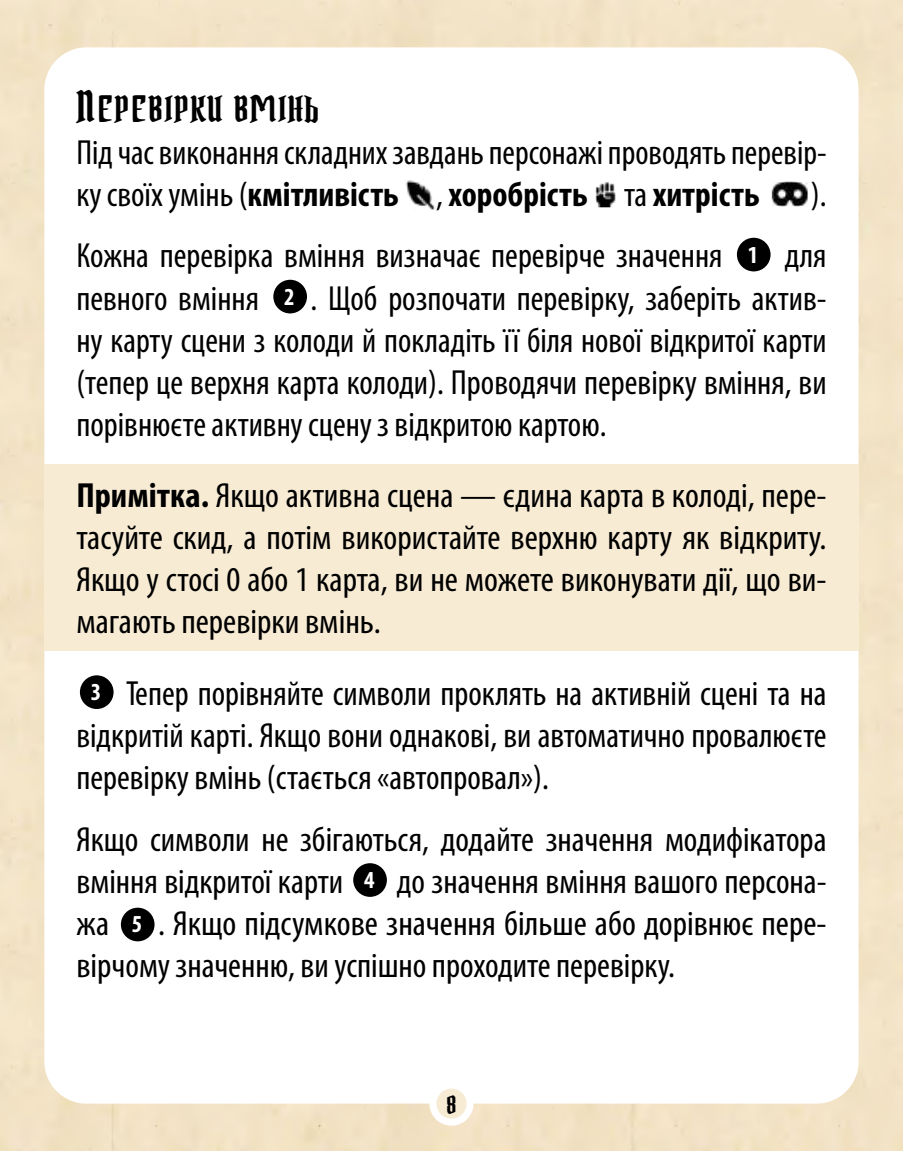
<style>
.page{position:relative;width:903px;height:1151px;background:#f2e3c6}
.page>*{position:absolute;margin:0;border:0;box-sizing:border-box;transform-origin:0 0}
.t1{font:condensed 35px/42px "Myriad Pro";color:#000;text-align:justify}
.t2{font:35px "Pirata One UA";letter-spacing:.05em;color:#000}
.t3{font:24.5px "Pirata One UA";color:#000}
.s1{font-size:42px}
.s2{font-weight:700}
.s3{font-weight:700;font-size:24.5px;color:#fff}
</style>
<div class="page">
<div style="left:44px;top:47px;width:814px;height:1056px;background:#fff;border-radius:42px"></div>
<div style="left:44px;top:464px;width:814px;height:186px;background:#f7ebd4"></div>
<svg style="left:433px;top:1085px;width:37px;height:37px"></svg>
<div style="left:429px;top:1081px;width:45px;height:45px;border:7px solid #fff;border-radius:50%"></div>
<img style="left:405px;top:180px;width:30px;height:30px">
<img style="left:595px;top:182px;width:21px;height:26px">
<img style="left:771px;top:181px;width:37px;height:26px">
<div style="left:735px;top:236px;width:37px;height:37px;background:#000;border-radius:50%"></div>
<div style="left:733px;top:234px;width:41px;height:41px;border:4px solid #fff;border-radius:50%"></div>
<div style="left:272px;top:278px;width:37px;height:37px;background:#000;border-radius:50%"></div>
<div style="left:270px;top:276px;width:40px;height:41px;border:4px solid #fff;border-radius:50%"></div>
<div style="left:78px;top:674px;width:37px;height:37px;background:#000;border-radius:50%"></div>
<div style="left:76px;top:672px;width:41px;height:40px;border:4px solid #fff;border-radius:50%"></div>
<div style="left:351px;top:861px;width:38px;height:38px;background:#000;border-radius:50%"></div>
<div style="left:350px;top:860px;width:40px;height:40px;border:4px solid #fff;border-radius:50%"></div>
<div style="left:119px;top:906px;width:37px;height:37px;background:#000;border-radius:50%"></div>
<div style="left:117px;top:904px;width:41px;height:41px;border:4px solid #fff;border-radius:50%"></div>
<p class="t2" style="left:76px;top:86px;width:244px"><span class="s1">П</span>ЕРЕВІРКИ ВМІНЬ</p>
<p class="t1" style="left:76px;top:132px;width:752px">Під час виконання складних завдань персонажі проводять перевір&shy;ку своїх умінь (<span class="s2">кмітливість</span> , <span class="s2">хоробрість</span> та <span class="s2">хитрість</span></p>
<p class="t1" style="left:76px;top:164px;width:752px;line-height:61.9px;text-align:right">).<br>Кожна перевірка вміння визначає перевірче значення <span class="s3">1</span> для</p>
<p class="t1" style="left:76px;top:278px;width:752px">певного вміння <span class="s3">2</span> . Щоб розпочати перевірку, заберіть актив&shy;ну карту сцени з колоди й покладіть її біля нової відкритої карти (тепер це верхня карта колоди). Проводячи перевірку вміння, ви порівнюєте активну сцену з відкритою картою.</p>
<p class="t1" style="left:76px;top:475px;width:752px"><span class="s2">Примітка.</span> Якщо активна сцена — єдина карта в колоді, пере&shy;тасуйте скид, а потім використайте верхню карту як відкриту.<br>Якщо у стосі 0 або 1 карта, ви не можете виконувати дії, що ви&shy;магають перевірки вмінь.</p>
<p class="t1" style="left:76px;top:673px;width:752px;text-indent:14px"><span class="s3">3</span> Тепер порівняйте символи проклять на активній сцені та на відкритій карті. Якщо вони однакові, ви автоматично провалюєте перевірку вмінь (стається «автопровал»).</p>
<p class="t1" style="left:76px;top:819px;width:752px">Якщо символи не збігаються, додайте значення модифікатора вміння відкритої карти <span class="s3">4</span> до значення вміння вашого персона&shy;жа <span class="s3">5</span> . Якщо підсумкове значення більше або дорівнює пере&shy;вірчому значенню, ви успішно проходите перевірку.</p>
<p class="t3" style="left:446px;top:1089px;width:12px">8</p>
</div>
